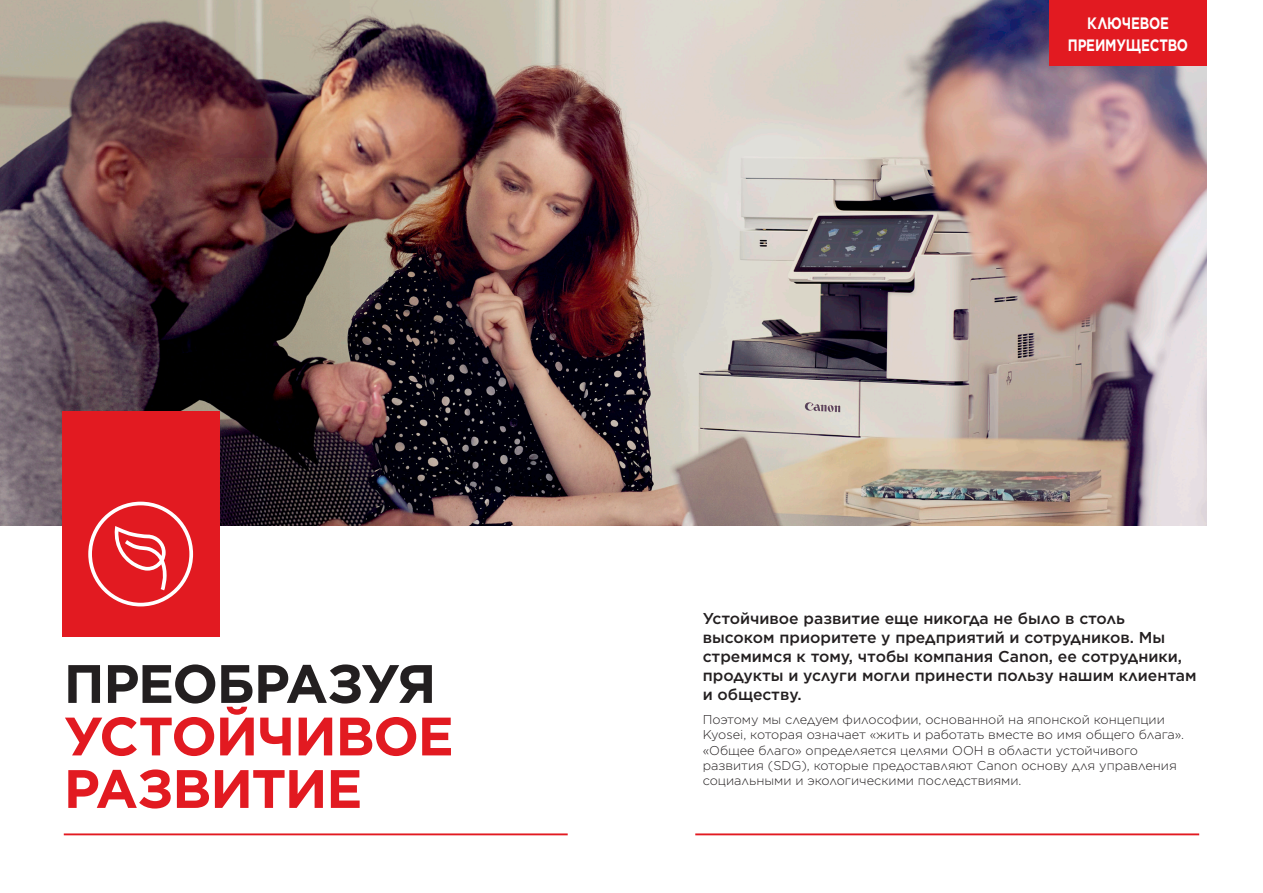
<style>
.page{position:relative;width:1263px;height:893px;background:#fff}
.page>*{position:absolute;margin:0;border:0;box-sizing:border-box;transform-origin:0 0}
.Subheading_BLACK{font:700 54px/52.5px "Gotham";letter-spacing:-.025em;color:#e21a21}
.Subheading_BLACK-2{font:700 16.5px/22.5px "Gotham";letter-spacing:-.015em;color:#fff;text-align:center;scale:.8 1}
.Body{font:500 15.75px/18.9px "Gotham";color:#231f20}
.Body-2{font:300 12.75px/15.3px "Gotham";color:#231f20}
.s1{color:#231f20}
</style>
<div class="page">
<hr style="left:695px;top:833px;width:504px;height:2px;background:#e21a21">
<hr style="left:64px;top:833px;width:504px;height:2px;background:#e21a21">
<img style="left:0;top:0;width:1206px;height:525px">
<div style="left:62px;top:412px;width:157px;height:225px;background:#e21a21"></div>
<div style="left:1049px;top:0;width:157px;height:65px;background:#e21a21"></div>
<svg style="left:88px;top:502px;width:105px;height:104px"></svg>
<p class="Subheading_BLACK" style="left:64px;top:657px;width:391px"><span class="s1">ПРЕОБРАЗУЯ<br></span>УСТОЙЧИВОЕ<br>РАЗВИТИЕ</p>
<p class="Subheading_BLACK-2" style="left:1068px;top:11px;width:152px">КЛЮЧЕВОЕ<br>ПРЕИМУЩЕСТВО</p>
<p class="Body" style="left:703px;top:609px;width:495px">Устойчивое развитие еще никогда не было в столь высоком приоритете у предприятий и сотрудников. Мы стремимся к тому, чтобы компания Canon, ее сотрудники, продукты и услуги могли принести пользу нашим клиентам и обществу.</p>
<p class="Body-2" style="left:703px;top:711px;width:483px">Поэтому мы следуем философии, основанной на японской концепции Kyosei, которая означает «жить и работать вместе во имя общего блага». «Общее благо» определяется целями ООН в области устойчивого развития (SDG), которые предоставляют Canon основу для управления социальными и экологическими последствиями.</p>
</div>
